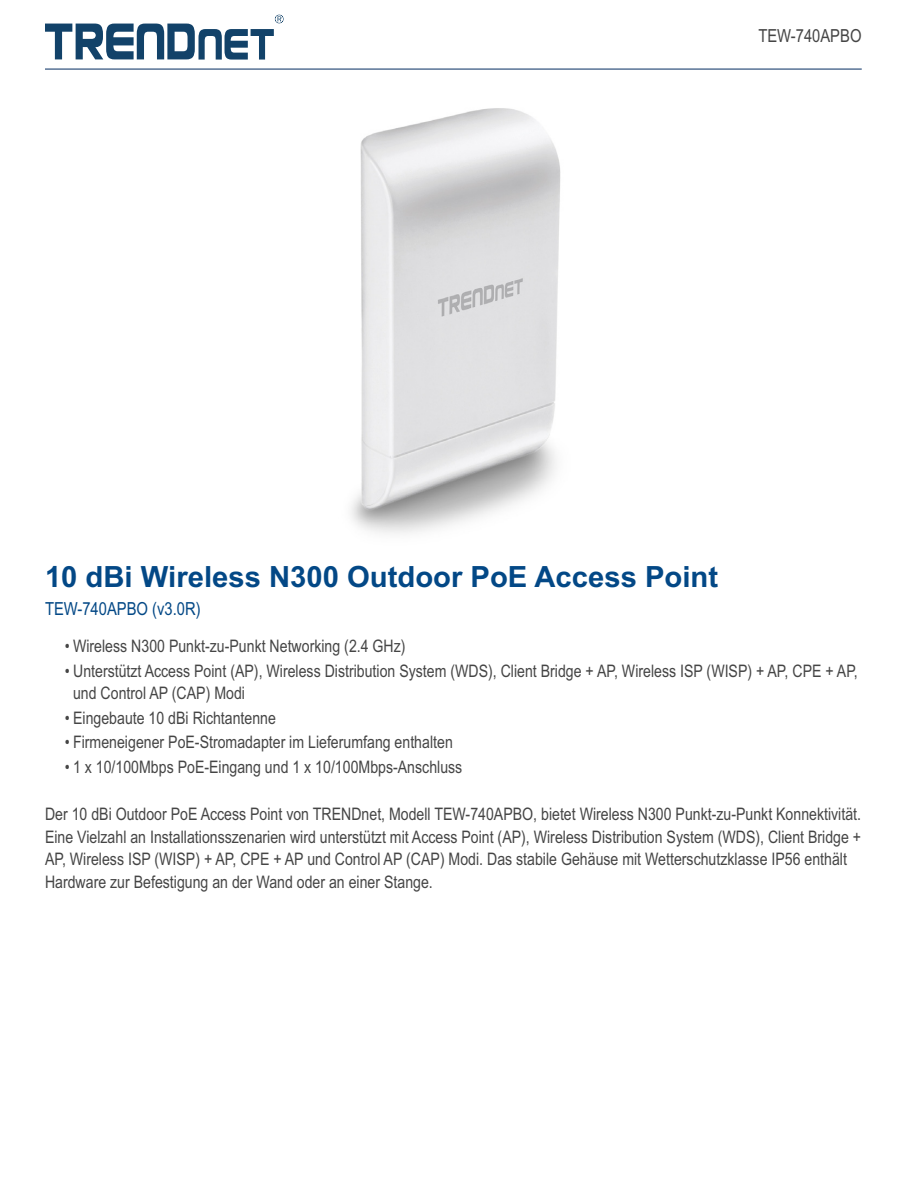
<style>
.page{position:relative;width:918px;height:1188px;background:#fff}
.page>*{position:absolute;margin:0;border:0;box-sizing:border-box;transform-origin:0 0}
.t1{font:700 29.25px "Arial";color:#034886}
.t2{font:18px "Arial Narrow";color:#034886}
.t3{font:18px "Arial Narrow";color:#454545}
.t4{font:17.25px/22.5px "Arial Narrow";color:#454545}
</style>
<div class="page">
<svg style="left:45px;top:15px;width:238px;height:45px"></svg>
<img style="left:351px;top:108px;width:210px;height:426px">
<hr style="left:45px;top:68px;width:817px;height:2px;background:#32537e">
<p class="t3" style="left:758px;top:28px;width:105px">TEW-740APBO</p>
<h1 class="t1" style="left:45px;top:566px;width:675px">10 dBi Wireless N300 Outdoor PoE Access Point</h1>
<p class="t2" style="left:45px;top:602px;width:157px">TEW-740APBO (v3.0R)</p>
<p class="t4" style="left:65px;top:636px;width:342px">• Wireless N300 Punkt-zu-Punkt Networking (2.4 GHz)</p>
<p class="t4" style="left:73px;top:661px;width:786px;text-indent:-8px">• Unterstützt Access Point (AP), Wireless Distribution System (WDS), Client Bridge + AP, Wireless ISP (WISP) + AP, CPE + AP, und Control AP (CAP) Modi</p>
<p class="t4" style="left:65px;top:708px;width:213px">• Eingebaute 10 dBi Richtantenne</p>
<p class="t4" style="left:65px;top:733px;width:390px">• Firmeneigener PoE-Stromadapter im Lieferumfang enthalten</p>
<p class="t4" style="left:65px;top:757px;width:399px">• 1 x 10/100Mbps PoE-Eingang und 1 x 10/100Mbps-Anschluss</p>
<p class="t4" style="left:45px;top:805px;width:818px">Der 10 dBi Outdoor PoE Access Point von TRENDnet, Modell TEW-740APBO, bietet Wireless N300 Punkt-zu-Punkt Konnektivität.<br>Eine Vielzahl an Installationsszenarien wird unterstützt mit Access Point (AP), Wireless Distribution System (WDS), Client Bridge + AP, Wireless ISP (WISP) + AP, CPE + AP und Control AP (CAP) Modi. Das stabile Gehäuse mit Wetterschutzklasse IP56 enthält Hardware zur Befestigung an der Wand oder an einer Stange.</p>
</div>
